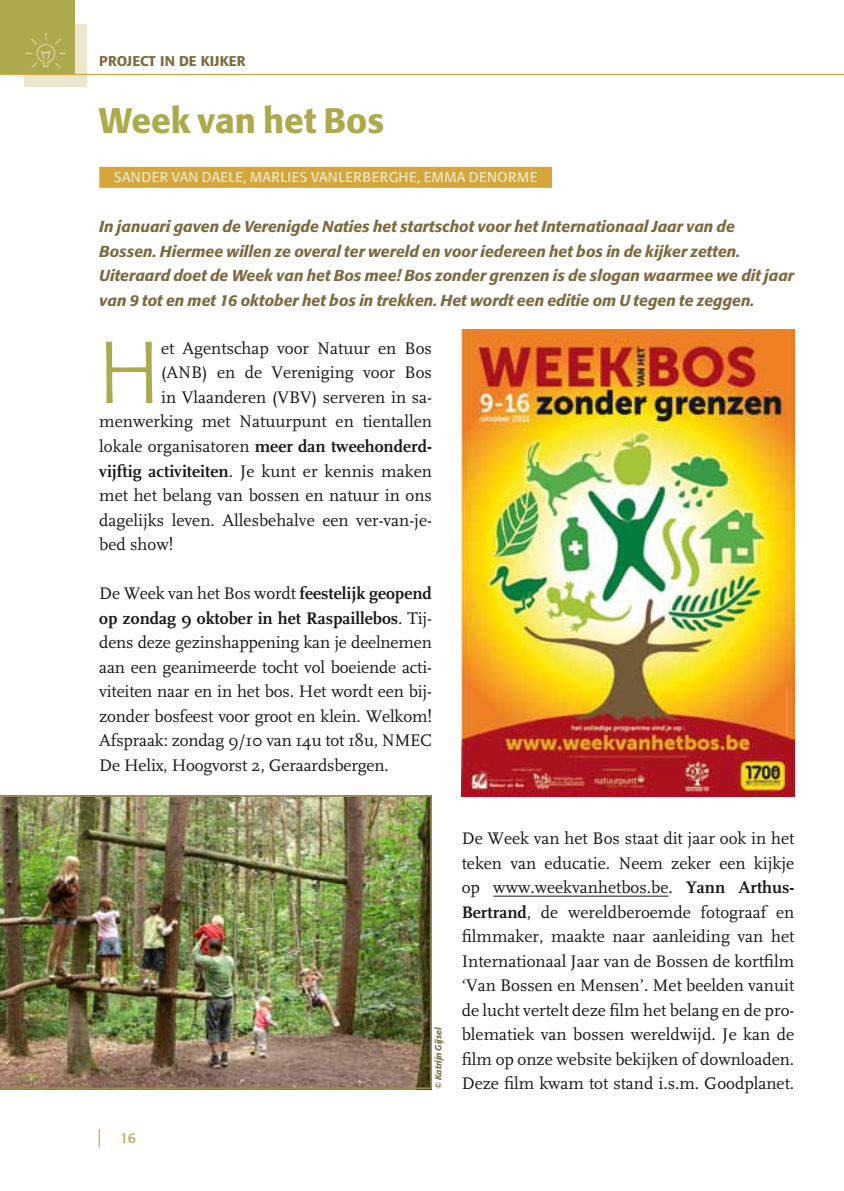
<style>
.page{position:relative;width:844px;height:1191px;background:#fff}
.page>*{position:absolute;margin:0;border:0;box-sizing:border-box;transform-origin:0 0}
.t1{font:300 86.62px "Formata";color:#adaa4d}
.t2{font:500 35px "Formata";color:#adaa4d}
.t3{font:17.5px/24.5px "FF Scala";color:#1a171c;text-align:justify}
.t4{font:italic 500 15.75px/24.5px "Formata";color:#7e6a41}
.t5{font:14px "Formata";letter-spacing:.025em;color:#ede7ce}
.t6{font:500 14px "Formata";color:#7e6a41}
.t7{font:14px "Formata";color:#adaa4d}
.t8{font:italic 500 8.75px "Formata";color:#7e6a41}
.s1{font-weight:700}
</style>
<div class="page">
<svg style="left:99px;top:1129px;width:1px;height:18px"></svg>
<div style="left:25px;top:25px;width:62px;height:62px;background:#ede7ce"></div>
<div style="left:0;top:0;width:74px;height:74px;background:#adaa4d"></div>
<svg style="left:25px;top:33px;width:41px;height:35px"></svg>
<hr style="left:0;top:74px;width:843px;height:1px;background:#d5a73a">
<hr style="left:493px;top:896px;width:175px;height:1px;background:#1a171c">
<div style="left:99px;top:167px;width:453px;height:21px;background:#d5a73a"></div>
<img style="left:461px;top:329px;width:333px;height:467px">
<img style="left:0;top:795px;width:432px;height:294px">
<p class="t6" style="left:99px;top:52px;width:148px">project in de kijker</p>
<h2 class="t2" style="left:99px;top:99px;width:286px">Week van het Bos</h2>
<p class="t5" style="left:114px;top:169px;width:321px">SAN DER VAN DAELE, MARLI ES VANLERBERG HE, EMM</p>
<p class="t5" style="left:456px;top:169px;width:82px">A DENORME</p>
<p class="t4" style="left:99px;top:214px;width:696px">In januari gaven de Verenigde Naties het startschot voor het Internationaal Jaar van de Bossen. Hiermee willen ze overal ter wereld en voor iedereen het bos in de kijker zetten.<br>Uiteraard doet de Week van het Bos mee! Bos zonder grenzen is de slogan waarmee we dit jaar van 9 tot en met 16 oktober het bos in trekken. Het wordt een editie om U tegen te zeggen.</p>
<h1 class="t1" style="left:99px;top:322px;width:61px">H</h1>
<p class="t3" style="left:161px;top:336px;width:272px">et Agentschap voor Natuur en Bos</p>
<p class="t3" style="left:161px;top:361px;width:272px">(ANB) en de Vereniging voor Bos</p>
<p class="t3" style="left:161px;top:385px;width:272px">in Vlaanderen (VBV) serveren in sa-</p>
<p class="t3" style="left:99px;top:410px;width:334px">menwerking met Natuurpunt en tientallen</p>
<p class="t3" style="left:99px;top:434px;width:334px">lokale organisatoren <span class="s1">meer dan tweehonderd-</span></p>
<p class="t3" style="left:99px;top:459px;width:334px"><span class="s1">vijftig activiteiten</span>. Je kunt er kennis maken</p>
<p class="t3" style="left:99px;top:483px;width:334px">met het belang van bossen en natuur in ons</p>
<p class="t3" style="left:99px;top:508px;width:334px">dagelijks leven. Allesbehalve een ver-van-je-</p>
<p class="t3" style="left:99px;top:532px;width:76px">bed show!</p>
<p class="t3" style="left:99px;top:581px;width:334px">De Week van het Bos wordt <span class="s1">feestelijk geopend op zondag 9 oktober in het Raspaillebos</span>. Tij&shy;dens deze gezinshappening kan je deelnemen aan een geanimeerde tocht vol boeiende acti&shy;viteiten naar en in het bos. Het wordt een bij&shy;zonder bosfeest voor groot en klein. Welkom!<br>Afspraak: zondag 9/10 van 14u tot 18u, NMEC De Helix, Hoogvorst 2, Geraardsbergen.</p>
<p class="t7" style="left:120px;top:1129px;width:17px">16</p>
<p class="t8" style="left:433px;top:1089px;width:64px;rotate:-90deg">© Katrijn Gijsel</p>
<p class="t3" style="left:461px;top:826px;width:334px">De Week van het Bos staat dit jaar ook in het teken van educatie. Neem zeker een kijkje op www.weekvanhetbos.be. <span class="s1">Yann Arthus-Bertrand</span>, de wereldberoemde fotograaf en filmmaker, maakte naar aanleiding van het Internationaal Jaar van de Bossen de kortfilm ‘Van Bossen en Mensen’. Met beelden vanuit de lucht vertelt deze film het belang en de pro&shy;blematiek van bossen wereldwijd. Je kan de film op onze website bekijken of downloaden.<br>Deze film kwam tot stand i.s.m. Goodplanet.</p>
</div>
